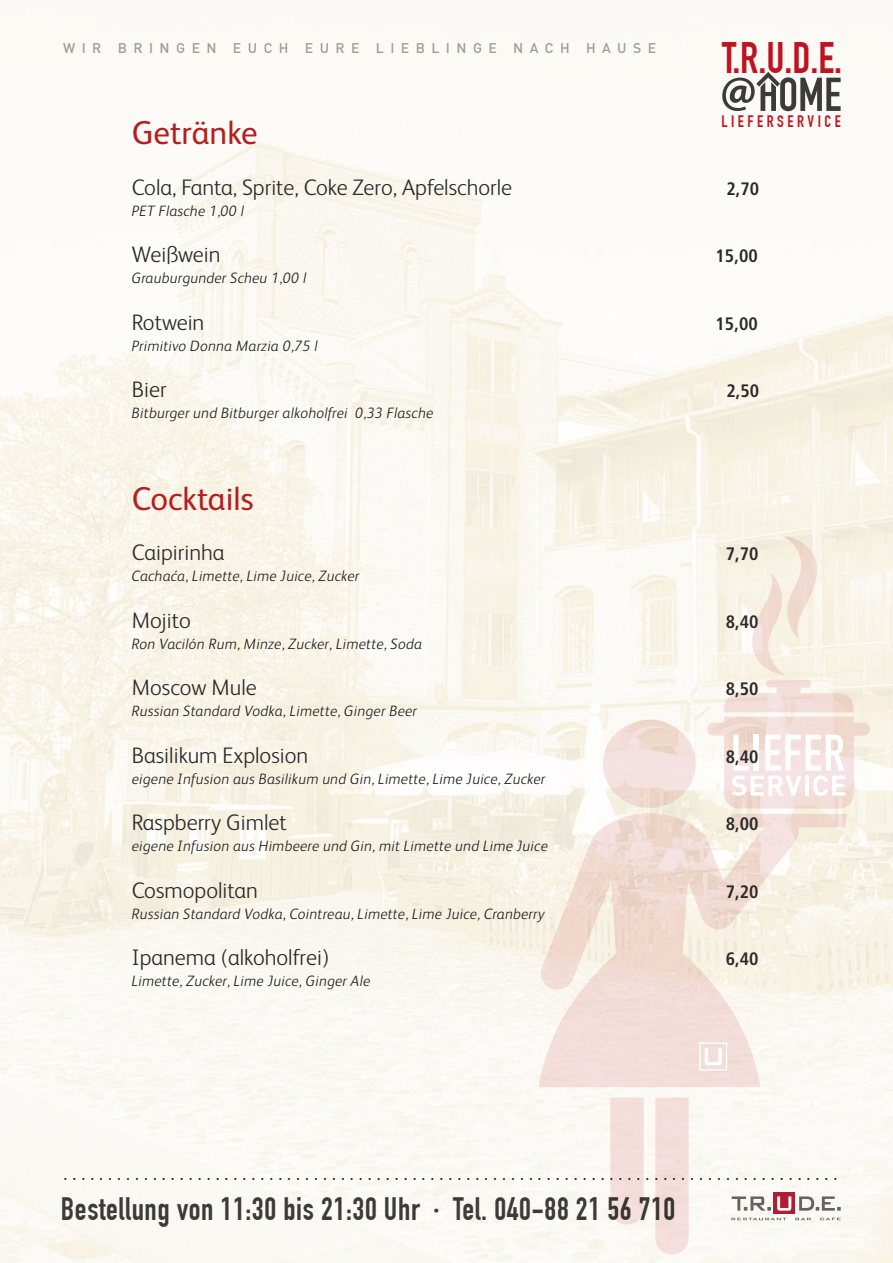
<style>
.page{position:relative;width:893px;height:1263px;background:#fff}
.page>*{position:absolute;margin:0;border:0;box-sizing:border-box;transform-origin:0 0}
.t1{font:700 43.05px "DIN Condensed";color:#be1421}
.t2{font:33px "FS Albert";color:#b51f1f}
.t3{font:700 31.65px "DIN Condensed";letter-spacing:.02em;color:#3b3b3a}
.t4{font:300 22.5px "FS Albert";color:#2b2a29}
.t5{font:700 condensed 18px "Frutiger";color:#2b2a29}
.t6{font:16.65px "Avenir";color:#1a1a18}
.t7{font:700 16.2px "DIN Condensed";letter-spacing:.22em;color:#be1421}
.t8{font:italic 300 15px "FS Albert";letter-spacing:.015em;color:#1d1d1b}
.t9{font:500 13.95px "DIN";letter-spacing:.46em;color:#9c9d9d}
</style>
<div class="page">
<img style="left:0;top:0;width:893px;height:1263px">
<svg style="left:732px;top:1196px;width:39px;height:14px"></svg>
<svg style="left:799px;top:1196px;width:42px;height:14px"></svg>
<div style="left:773px;top:1192px;width:22px;height:22px;background:#ae1f34"></div>
<svg style="left:777px;top:1196px;width:14px;height:14px"></svg>
<svg style="left:731px;top:1218px;width:55px;height:2px"></svg>
<svg style="left:795px;top:1218px;width:16px;height:2px"></svg>
<svg style="left:820px;top:1218px;width:21px;height:2px"></svg>
<svg style="left:722px;top:72px;width:119px;height:39px"></svg>
<svg style="left:538px;top:813px;width:309px;height:274px"></svg>
<svg style="left:655px;top:1097px;width:34px;height:157px;background:#f3dedb"></svg>
<div style="left:610px;top:1097px;width:34px;height:127px;background:#f3dedb"></div>
<svg style="left:603px;top:720px;width:93px;height:88px;background:#f2ddd8"></svg>
<svg style="left:699px;top:1042px;width:28px;height:28px"></svg>
<svg style="left:707px;top:536px;width:163px;height:272px"></svg>
<p class="t9" style="left:63px;top:39px;width:595px">WIR BRINGEN EUCH EURE LIEBLINGE NACH HAUSE</p>
<h2 class="t2" style="left:132px;top:111px;width:127px">Getränke</h2>
<h1 class="t1" style="left:722px;top:33px;width:122px">T.R.U.D.E.</h1>
<p class="t7" style="left:721px;top:112px;width:121px">LIEFERSERVICE</p>
<h3 class="t4" style="left:132px;top:172px;width:382px">Cola, Fanta, Sprite, Coke Zero, Apfelschorle</h3>
<p class="t5" style="left:726px;top:178px;width:34px">2,70</p>
<p class="t8" style="left:132px;top:200px;width:114px">PET Flasche 1,00 l</p>
<h3 class="t4" style="left:132px;top:240px;width:90px">Weißwein</h3>
<p class="t5" style="left:716px;top:245px;width:44px">15,00</p>
<p class="t8" style="left:132px;top:268px;width:176px">Grauburgunder Scheu 1,00 l</p>
<h3 class="t4" style="left:132px;top:307px;width:74px">Rotwein</h3>
<p class="t5" style="left:716px;top:313px;width:44px">15,00</p>
<p class="t8" style="left:132px;top:335px;width:187px">Primitivo Donna Marzia 0,75 l</p>
<h3 class="t4" style="left:132px;top:375px;width:36px">Bier</h3>
<p class="t5" style="left:726px;top:380px;width:34px">2,50</p>
<p class="t8" style="left:132px;top:403px;width:303px">Bitburger und Bitburger alkoholfrei 0,33 Flasche</p>
<h2 class="t2" style="left:132px;top:477px;width:123px">Cocktails</h2>
<h3 class="t4" style="left:132px;top:538px;width:94px">Caipirinha</h3>
<p class="t5" style="left:726px;top:543px;width:34px">7,70</p>
<p class="t8" style="left:132px;top:566px;width:229px">Cachaća, Limette, Lime Juice, Zucker</p>
<h3 class="t4" style="left:132px;top:605px;width:61px">Mojito</h3>
<p class="t5" style="left:726px;top:611px;width:34px">8,40</p>
<p class="t8" style="left:132px;top:633px;width:292px">Ron Vacilón Rum, Minze, Zucker, Limette, Soda</p>
<h3 class="t4" style="left:132px;top:673px;width:127px">Moscow Mule</h3>
<p class="t5" style="left:726px;top:678px;width:34px">8,50</p>
<p class="t8" style="left:132px;top:701px;width:287px">Russian Standard Vodka, Limette, Ginger Beer</p>
<h3 class="t4" style="left:132px;top:740px;width:178px">Basilikum Explosion</h3>
<p class="t5" style="left:726px;top:746px;width:34px">8,40</p>
<p class="t8" style="left:132px;top:768px;width:415px">eigene Infusion aus Basilikum und Gin, Limette, Lime Juice, Zucker</p>
<h3 class="t4" style="left:132px;top:808px;width:156px">Raspberry Gimlet</h3>
<p class="t5" style="left:726px;top:813px;width:34px">8,00</p>
<p class="t8" style="left:132px;top:836px;width:418px">eigene Infusion aus Himbeere und Gin, mit Limette und Lime Juice</p>
<h3 class="t4" style="left:132px;top:875px;width:128px">Cosmopolitan</h3>
<p class="t5" style="left:726px;top:881px;width:34px">7,20</p>
<p class="t8" style="left:132px;top:903px;width:414px">Russian Standard Vodka, Cointreau, Limette, Lime Juice, Cranberry</p>
<h3 class="t4" style="left:132px;top:943px;width:199px">Ipanema (alkoholfrei)</h3>
<p class="t5" style="left:726px;top:948px;width:34px">6,40</p>
<p class="t8" style="left:132px;top:971px;width:240px">Limette, Zucker, Lime Juice, Ginger Ale</p>
<p class="t6" style="left:63px;top:1160px;width:776px">.......................................................................................</p>
<h3 class="t3" style="left:61px;top:1191px;width:616px">Bestellung von 11:30 bis 21:30 Uhr · Tel. 040-88 21 56 710</h3>
</div>
